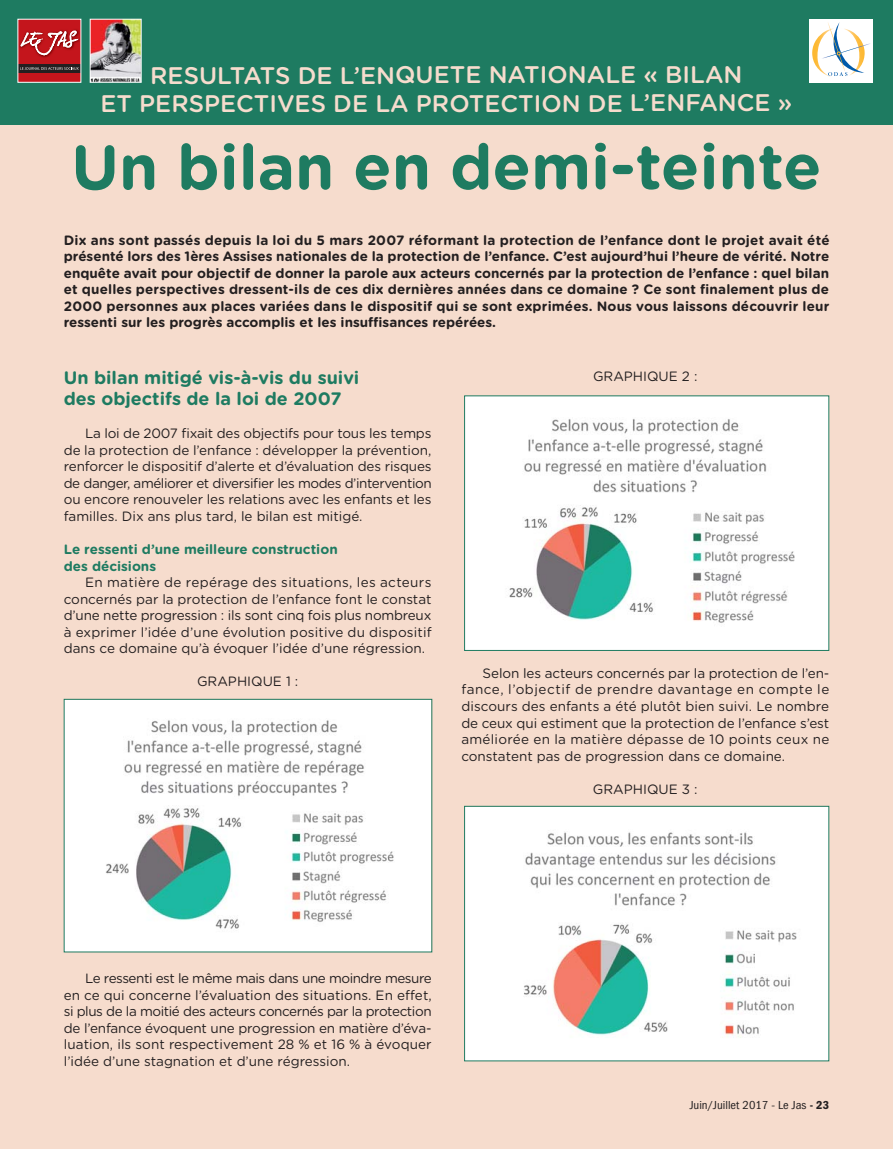
<style>
.page{position:relative;width:893px;height:1149px;background:#fff}
.page>*{position:absolute;margin:0;border:0;box-sizing:border-box;transform-origin:0 0}
.t1{font:700 63px "Gotham Rounded";color:#1e7b61}
.t2{font:500 24px/28.2px "Gotham Rounded";color:#f6dccd;text-align:center}
.t3{font:700 18px/21px "Gotham Rounded";color:#1e7b61}
.t4{font:13.5px/16.5px "Gotham Rounded";color:#231f20;text-align:justify}
.t5{font:700 13.5px/16.5px "Gotham Rounded";color:#231f20;text-align:justify}
.t6{font:700 13.5px/16.5px "Gotham Rounded";color:#1e7b61}
.t7{font:condensed 12px "Franklin Gothic";color:#231f20;scale:1.05 1}
.s1{font-weight:600}
</style>
<div class="page">
<div style="left:0;top:0;width:893px;height:1148px;background:#f6dccd"></div>
<div style="left:0;top:0;width:893px;height:125px;background:#1e7b61"></div>
<div style="left:65px;top:699px;width:366px;height:252px;background:#fff"></div>
<img style="left:106px;top:720px;width:288px;height:209px">
<div style="left:465px;top:396px;width:363px;height:254px;background:#fff"></div>
<img style="left:509px;top:419px;width:286px;height:204px">
<div style="left:465px;top:806px;width:363px;height:254px;background:#fff"></div>
<img style="left:524px;top:832px;width:273px;height:206px">
<div style="left:464px;top:805px;width:365px;height:255px;border:1px solid #1e7b61"></div>
<div style="left:18px;top:20px;width:63px;height:62px;background:#c4151c"></div>
<img style="left:20px;top:29px;width:57px;height:29px">
<svg style="left:21px;top:30px;width:58px;height:25px"></svg>
<div style="left:18px;top:64px;width:63px;height:9px;background:#231f20"></div>
<svg style="left:20px;top:67px;width:59px;height:3px"></svg>
<img style="left:92px;top:21px;width:48px;height:60px">
<div style="left:90px;top:19px;width:52px;height:64px;border:1px solid #fff"></div>
<div style="left:809px;top:19px;width:64px;height:64px;background:#fff"></div>
<svg style="left:812px;top:22px;width:58px;height:55px"></svg>
<h2 class="t2" style="left:100px;top:62px;width:694px">RESULTATS DE L’ENQUETE NATIONALE « BILAN<br>ET PERSPECTIVES DE LA PROTECTION DE L’ENFANCE »</h2>
<h1 class="t1" style="left:71px;top:143px;width:752px">Un bilan en demi-teinte</h1>
<p class="t5" style="left:64px;top:232px;width:767px">Dix ans sont passés depuis la loi du 5 mars 2007 réformant la protection de l’enfance dont le projet avait été présenté lors des 1ères Assises nationales de la protection de l’enfance. C’est aujourd’hui l’heure de vérité. Notre enquête avait pour objectif de donner la parole aux acteurs concernés par la protection de l’enfance : quel bilan et quelles perspectives dressent-ils de ces dix dernières années dans ce domaine ? Ce sont finalement plus de 2000 personnes aux places variées dans le dispositif qui se sont exprimées. Nous vous laissons découvrir leur ressenti sur les progrès accomplis et les insuffisances repérées.</p>
<h3 class="t3" style="left:64px;top:368px;width:297px">Un bilan mitigé vis-à-vis du suivi des objectifs de la loi de 2007</h3>
<p class="t4" style="left:64px;top:426px;width:369px;text-indent:21px">La loi de 2007 fixait des objectifs pour tous les temps de la protection de l’enfance : développer la prévention, renforcer le dispositif d’alerte et d’évaluation des risques de danger, améliorer et diversifier les modes d’intervention ou encore renouveler les relations avec les enfants et les familles. Dix ans plus tard, le bilan est mitigé.</p>
<p class="t6" style="left:64px;top:541px;width:275px">Le ressenti d’une meilleure construction des décisions</p>
<p class="t4" style="left:64px;top:574px;width:369px;text-indent:21px">En matière de repérage des situations, les acteurs concernés par la protection de l’enfance font le constat d’une nette progression : ils sont cinq fois plus nombreux à exprimer l’idée d’une évolution positive du dispositif dans ce domaine qu’à évoquer l’idée d’une régression.</p>
<p class="t4" style="left:197px;top:673px;width:103px">GRAPHIQUE 1 :</p>
<p class="t4" style="left:593px;top:368px;width:106px">GRAPHIQUE 2 :</p>
<p class="t4" style="left:461px;top:665px;width:369px;text-indent:21px">Selon les acteurs concernés par la protection de l’en&shy;fance, l’objectif de prendre davantage en compte le discours des enfants a été plutôt bien suivi. Le nombre de ceux qui estiment que la protection de l’enfance s’est améliorée en la matière dépasse de 10 points ceux ne constatent pas de progression dans ce domaine.</p>
<p class="t4" style="left:593px;top:781px;width:106px">GRAPHIQUE 3 :</p>
<p class="t4" style="left:64px;top:970px;width:370px;text-indent:21px">Le ressenti est le même mais dans une moindre mesure en ce qui concerne l’évaluation des situations. En effet, si plus de la moitié des acteurs concernés par la protection de l’enfance évoquent une progression en matière d’éva&shy;luation, ils sont respectivement 28 % et 16 % à évoquer l’idée d’une stagnation et d’une régression.</p>
<p class="t7" style="left:690px;top:1098px;width:134px">Juin/Juillet 2017 - Le Jas <span class="s1">- 23</span></p>
</div>
